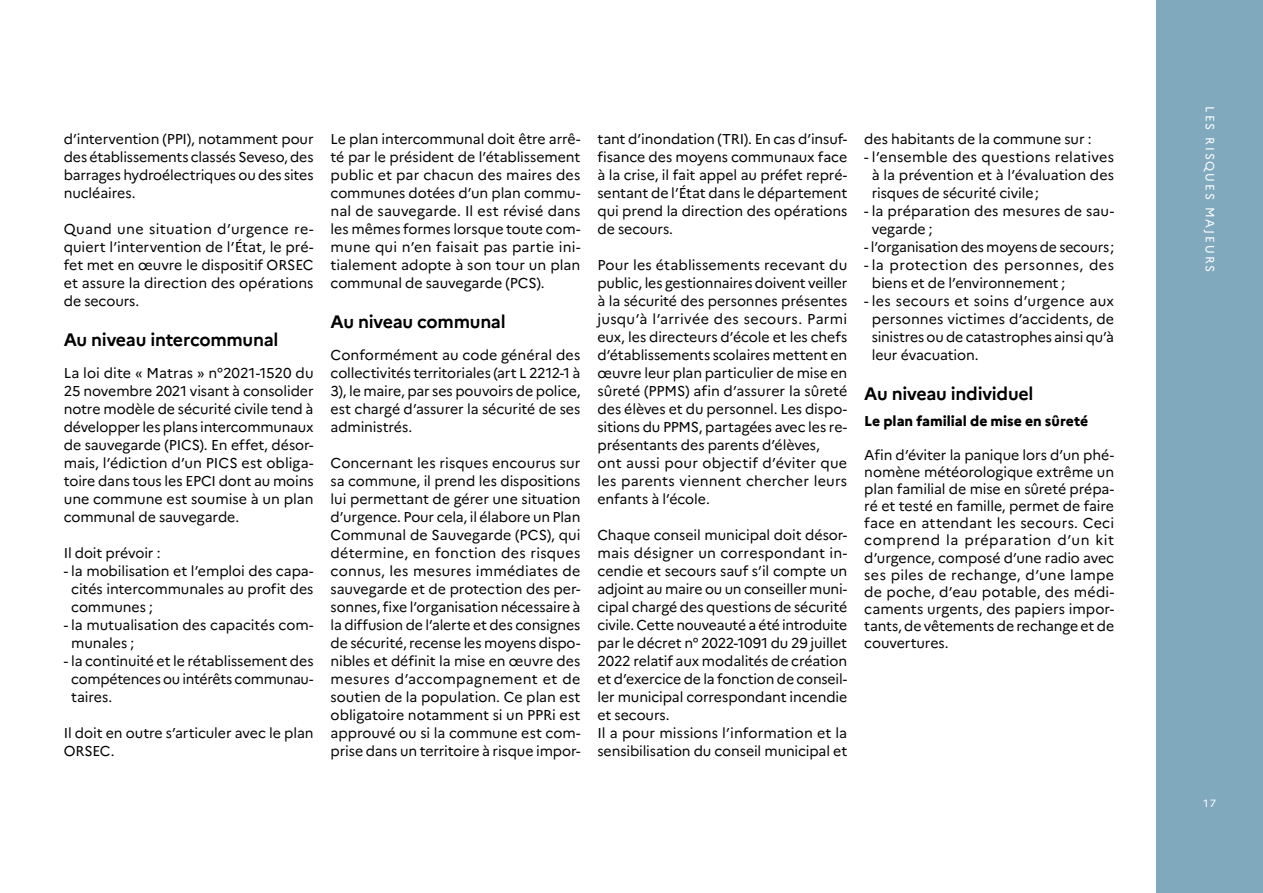
<style>
.page{position:relative;width:1263px;height:893px;background:#fff}
.page>*{position:absolute;margin:0;border:0;box-sizing:border-box;transform-origin:0 0}
.t1{font:700 18px "Marianne";letter-spacing:-.015em;color:#000}
.t2{font:14.25px/18px "Marianne";letter-spacing:-.005em;color:#000;text-align:justify}
.t3{font:14.25px/18px "Marianne";letter-spacing:.02em;color:#000}
.t4{font:800 14.25px "Marianne";color:#000}
.t5{font:12px "Marianne";letter-spacing:.16em;color:#fff}
.t6{font:10.5px "Marianne";color:#fff}
</style>
<div class="page">
<div style="left:1157px;top:0;width:106px;height:893px;background:#80a9bd"></div>
<p class="t2" style="left:64px;top:129px;width:251px">d’intervention (PPI), notamment pour des établissements classés Seveso, des barrages hydroélectriques ou des sites nucléaires.</p>
<p class="t2" style="left:64px;top:219px;width:251px">Quand une situation d’urgence re&shy;quiert l’intervention de l’État, le pré&shy;fet met en œuvre le dispositif ORSEC et assure la direction des opérations de secours.</p>
<p class="t1" style="left:64px;top:325px;width:216px">Au niveau intercommunal</p>
<p class="t2" style="left:64px;top:363px;width:251px">La loi dite « Matras » n°2021-1520 du 25 novembre 2021 visant à consolider notre modèle de sécurité civile tend à développer les plans intercommunaux de sauvegarde (PICS). En effet, désor&shy;mais, l’édiction d’un PICS est obliga&shy;toire dans tous les EPCI dont au moins une commune est soumise à un plan communal de sauvegarde.</p>
<p class="t2" style="left:64px;top:543px;width:98px">Il doit prévoir :</p>
<p class="t2" style="left:71px;top:561px;width:244px;text-indent:-7px">- la mobilisation et l’emploi des capa&shy;cités intercommunales au profit des communes ;</p>
<p class="t2" style="left:71px;top:615px;width:244px;text-indent:-7px">- la mutualisation des capacités com&shy;munales ;</p>
<p class="t2" style="left:71px;top:651px;width:244px;text-indent:-7px">- la continuité et le rétablissement des compétences ou intérêts communau&shy;taires.</p>
<p class="t2" style="left:64px;top:723px;width:251px">Il doit en outre s’articuler avec le plan<br>ORSEC.</p>
<p class="t2" style="left:331px;top:129px;width:251px">Le plan intercommunal doit être arrê&shy;té par le président de l’établissement public et par chacun des maires des communes dotées d’un plan commu&shy;nal de sauvegarde. Il est révisé dans les mêmes formes lorsque toute com&shy;mune qui n’en faisait pas partie ini&shy;tialement adopte à son tour un plan communal de sauvegarde (PCS).</p>
<p class="t1" style="left:331px;top:307px;width:177px">Au niveau communal</p>
<p class="t2" style="left:331px;top:345px;width:251px">Conformément au code général des collectivités territoriales (art L 2212-1 à 3), le maire, par ses pouvoirs de police, est chargé d’assurer la sécurité de ses administrés.</p>
<p class="t2" style="left:331px;top:453px;width:251px">Concernant les risques encourus sur sa commune, il prend les dispositions lui permettant de gérer une situation d’urgence. Pour cela, il élabore un Plan Communal de Sauvegarde (PCS), qui détermine, en fonction des risques connus, les mesures immédiates de sauvegarde et de protection des per&shy;sonnes, fixe l’organisation nécessaire à la diffusion de l’alerte et des consignes de sécurité, recense les moyens dispo&shy;nibles et définit la mise en œuvre des mesures d’accompagnement et de soutien de la population. Ce plan est obligatoire notamment si un PPRi est approuvé ou si la commune est com&shy;prise dans un territoire à risque impor-</p>
<p class="t2" style="left:597px;top:129px;width:251px">tant d’inondation (TRI). En cas d’insuf&shy;fisance des moyens communaux face à la crise, il fait appel au préfet repré&shy;sentant de l’État dans le département qui prend la direction des opérations de secours.</p>
<p class="t2" style="left:597px;top:255px;width:251px;text-align:left">Pour les établissements recevant du public, les gestionnaires doivent veiller à la sécurité des personnes présentes jusqu’à l’arrivée des secours. Parmi eux, les directeurs d’école et les chefs d’établissements scolaires mettent en œuvre leur plan particulier de mise en sûreté (PPMS) afin d’assurer la sûreté des élèves et du personnel. Les dispo&shy;sitions du PPMS, partagées avec les re&shy;présentants des parents d’élèves, ont aussi pour objectif d’éviter que les parents viennent chercher leurs enfants à l’école.</p>
<p class="t2" style="left:597px;top:525px;width:251px;text-align:left">Chaque conseil municipal doit désor&shy;mais désigner un correspondant in&shy;cendie et secours sauf s’il compte un adjoint au maire ou un conseiller muni&shy;cipal chargé des questions de sécurité civile. Cette nouveauté a été introduite par le décret n° 2022-1091 du 29 juillet 2022 relatif aux modalités de création et d’exercice de la fonction de conseil&shy;ler municipal correspondant incendie et secours.<br>Il a pour missions l’information et la sensibilisation du conseil municipal et</p>
<p class="t2" style="left:864px;top:129px;width:229px">des habitants de la commune sur :</p>
<p class="t2" style="left:872px;top:147px;width:244px;text-indent:-7px">- l’ensemble des questions relatives à la prévention et à l’évaluation des risques de sécurité civile ;</p>
<p class="t2" style="left:872px;top:201px;width:244px;text-indent:-7px">- la préparation des mesures de sau&shy;vegarde ;</p>
<p class="t2" style="left:864px;top:237px;width:251px">- l’organisation des moyens de secours;</p>
<p class="t3" style="left:872px;top:255px;width:244px;text-indent:-7px">- la protection des personnes, des biens et de l’environnement ;</p>
<p class="t2" style="left:872px;top:291px;width:244px;text-indent:-7px">- les secours et soins d’urgence aux personnes victimes d’accidents, de sinistres ou de catastrophes ainsi qu’à leur évacuation.</p>
<p class="t1" style="left:864px;top:379px;width:171px">Au niveau individuel</p>
<p class="t4" style="left:864px;top:410px;width:225px">Le plan familial de mise en sûreté</p>
<p class="t2" style="left:864px;top:445px;width:251px;line-height:17.1px">Afin d’éviter la panique lors d’un phé&shy;nomène météorologique extrême un plan familial de mise en sûreté prépa&shy;ré et testé en famille, permet de faire face en attendant les secours. Ceci comprend la préparation d’un kit d’urgence, composé d’une radio avec ses piles de rechange, d’une lampe de poche, d’eau potable, des médi&shy;caments urgents, des papiers impor&shy;tants, de vêtements de rechange et de couvertures.</p>
<p class="t5" style="left:1219px;top:106px;width:167px;rotate:90deg">LES RISQUES MAJEURS</p>
<p class="t6" style="left:1203px;top:795px;width:14px">17</p>
</div>
